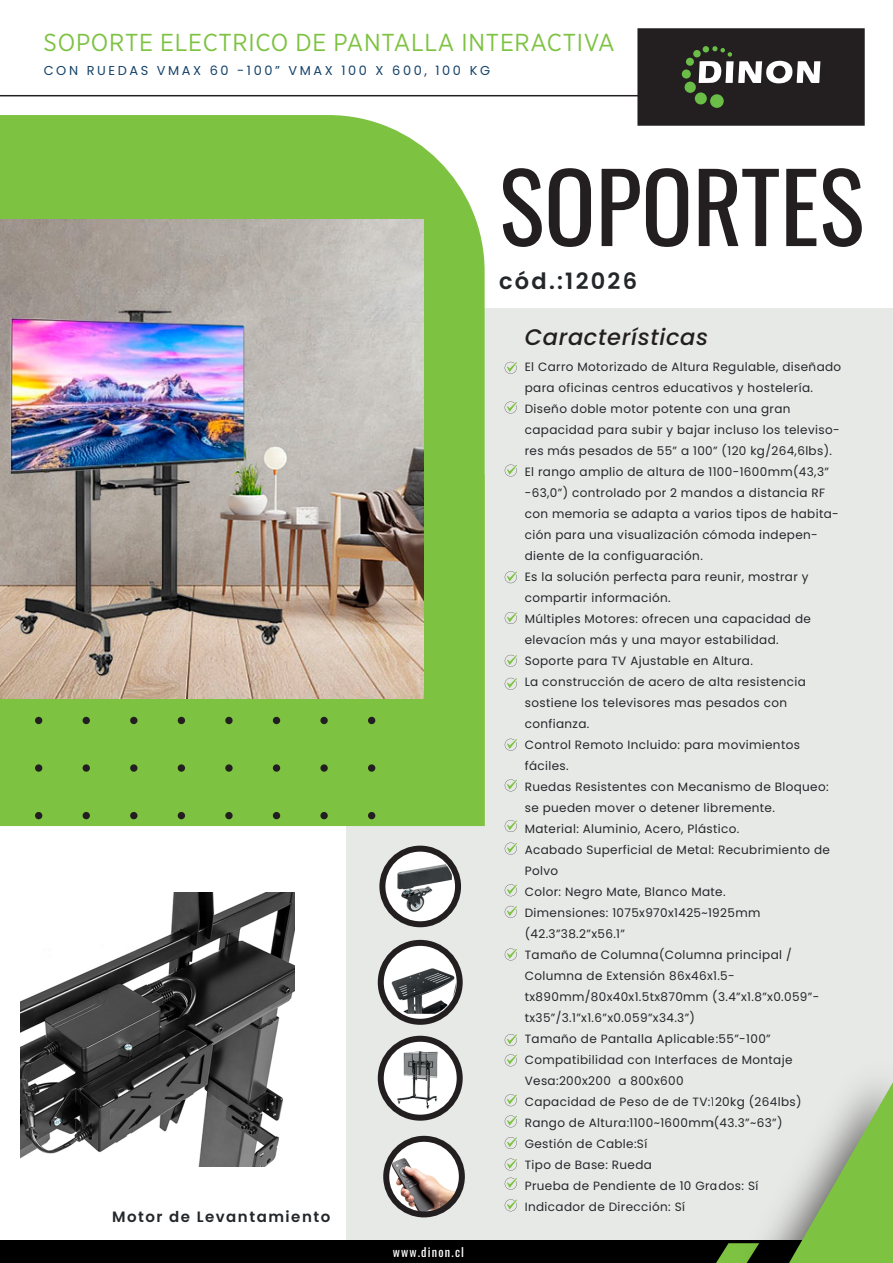
<style>
.page{position:relative;width:893px;height:1263px;background:#fff}
.page>*{position:absolute;margin:0;border:0;box-sizing:border-box;transform-origin:0 0}
.t1{font:95.4px "Oswald";color:#231f20}
.t2{font:24.45px "Gotham Narrow";letter-spacing:.03em;color:#7dc241}
.t3{font:italic 500 22.5px "Poppins";letter-spacing:.03em;color:#231f20}
.t4{font:600 22.5px "Poppins";letter-spacing:.1em;color:#23272a}
.t5{font:600 15px "Poppins";letter-spacing:.1em;color:#23272a}
.t6{font:12.9px "Poppins";letter-spacing:.2em;color:#154269}
.t7{font:12.3px "Oswald";letter-spacing:.1em;color:#fff}
.t8{font:12px/21px "Poppins";letter-spacing:.03em;color:#23272a}
</style>
<div class="page">
<div style="left:346px;top:308px;width:547px;height:938px;background:#e7e9e7"></div>
<div style="left:0;top:115px;width:485px;height:711px;background:#7dc241"></div>
<div style="left:318px;top:475px;width:167px;height:351px;background:#7dc241"></div>
<div style="left:0;top:174px;width:157px;height:18px;background:#7dc241"></div>
<div style="left:35px;top:717px;width:7px;height:7px;background:#231f20;border-radius:50%"></div>
<div style="left:35px;top:764px;width:7px;height:8px;background:#231f20;border-radius:50%"></div>
<div style="left:35px;top:812px;width:7px;height:7px;background:#231f20;border-radius:50%"></div>
<div style="left:83px;top:717px;width:7px;height:7px;background:#231f20;border-radius:50%"></div>
<div style="left:83px;top:764px;width:7px;height:8px;background:#231f20;border-radius:50%"></div>
<div style="left:83px;top:812px;width:7px;height:7px;background:#231f20;border-radius:50%"></div>
<div style="left:130px;top:717px;width:7px;height:7px;background:#231f20;border-radius:50%"></div>
<div style="left:130px;top:764px;width:7px;height:8px;background:#231f20;border-radius:50%"></div>
<div style="left:130px;top:812px;width:7px;height:7px;background:#231f20;border-radius:50%"></div>
<div style="left:178px;top:717px;width:7px;height:7px;background:#231f20;border-radius:50%"></div>
<div style="left:178px;top:764px;width:7px;height:8px;background:#231f20;border-radius:50%"></div>
<div style="left:178px;top:812px;width:7px;height:7px;background:#231f20;border-radius:50%"></div>
<div style="left:225px;top:717px;width:8px;height:7px;background:#231f20;border-radius:50%"></div>
<div style="left:225px;top:764px;width:8px;height:8px;background:#231f20;border-radius:50%"></div>
<div style="left:225px;top:812px;width:8px;height:7px;background:#231f20;border-radius:50%"></div>
<div style="left:273px;top:717px;width:7px;height:7px;background:#231f20;border-radius:50%"></div>
<div style="left:273px;top:764px;width:7px;height:8px;background:#231f20;border-radius:50%"></div>
<div style="left:273px;top:812px;width:7px;height:7px;background:#231f20;border-radius:50%"></div>
<div style="left:320px;top:717px;width:8px;height:7px;background:#231f20;border-radius:50%"></div>
<div style="left:320px;top:764px;width:8px;height:8px;background:#231f20;border-radius:50%"></div>
<div style="left:320px;top:812px;width:8px;height:7px;background:#231f20;border-radius:50%"></div>
<div style="left:368px;top:717px;width:7px;height:7px;background:#231f20;border-radius:50%"></div>
<div style="left:368px;top:764px;width:7px;height:8px;background:#231f20;border-radius:50%"></div>
<div style="left:368px;top:812px;width:7px;height:7px;background:#231f20;border-radius:50%"></div>
<div style="left:637px;top:28px;width:228px;height:98px;background:#231f20;border:2px solid #231f20"></div>
<hr style="left:0;top:95px;width:638px;height:1px;background:#231f20">
<div style="left:0;top:1240px;width:893px;height:23px;background:#000001"></div>
<svg style="left:716px;top:1082px;width:177px;height:181px"></svg>
<img style="left:0;top:219px;width:424px;height:479px">
<svg style="left:505px;top:362px;width:12px;height:12px"></svg>
<svg style="left:505px;top:402px;width:12px;height:11px"></svg>
<svg style="left:505px;top:464px;width:12px;height:12px"></svg>
<svg style="left:505px;top:571px;width:12px;height:12px"></svg>
<svg style="left:505px;top:655px;width:12px;height:12px"></svg>
<svg style="left:505px;top:678px;width:12px;height:12px"></svg>
<svg style="left:505px;top:739px;width:12px;height:12px"></svg>
<svg style="left:505px;top:779px;width:12px;height:12px"></svg>
<svg style="left:505px;top:820px;width:12px;height:12px"></svg>
<svg style="left:505px;top:843px;width:12px;height:12px"></svg>
<svg style="left:505px;top:884px;width:12px;height:12px"></svg>
<svg style="left:505px;top:906px;width:12px;height:12px"></svg>
<svg style="left:505px;top:948px;width:12px;height:12px"></svg>
<svg style="left:505px;top:1034px;width:12px;height:12px"></svg>
<svg style="left:505px;top:1054px;width:12px;height:12px"></svg>
<svg style="left:505px;top:1094px;width:12px;height:12px"></svg>
<svg style="left:505px;top:1115px;width:12px;height:12px"></svg>
<svg style="left:505px;top:1137px;width:12px;height:12px"></svg>
<svg style="left:505px;top:1159px;width:12px;height:11px"></svg>
<svg style="left:505px;top:1178px;width:12px;height:12px"></svg>
<svg style="left:505px;top:1199px;width:12px;height:12px"></svg>
<svg style="left:505px;top:612px;width:12px;height:12px"></svg>
<div style="left:710px;top:94px;width:14px;height:14px;background:#6abd46;border-radius:50%"></div>
<div style="left:695px;top:92px;width:12px;height:12px;background:#6abd46;border-radius:50%"></div>
<div style="left:685px;top:82px;width:11px;height:11px;background:#6abd46;border-radius:50%"></div>
<div style="left:682px;top:70px;width:9px;height:9px;background:#6abd46;border-radius:50%"></div>
<div style="left:686px;top:58px;width:8px;height:8px;background:#6abd46;border-radius:50%"></div>
<div style="left:693px;top:50px;width:8px;height:7px;background:#6abd46;border-radius:50%"></div>
<svg style="left:699px;top:46px;width:121px;height:38px"></svg>
<img style="left:382px;top:1041px;width:76px;height:77px">
<div style="left:378px;top:1036px;width:85px;height:85px;border:6px solid #231f20;border-radius:50%"></div>
<img style="left:385px;top:850px;width:72px;height:73px">
<div style="left:379px;top:846px;width:82px;height:81px;border:6px solid #231f20;border-radius:50%"></div>
<img style="left:382px;top:944px;width:76px;height:76px;border-radius:38px">
<div style="left:378px;top:940px;width:85px;height:85px;border:6px solid #231f20;border-radius:50%"></div>
<img style="left:20px;top:892px;width:274px;height:275px">
<img style="left:387px;top:1140px;width:74px;height:73px;border-radius:37px">
<div style="left:383px;top:1136px;width:82px;height:81px;border:6px solid #231f20;border-radius:50%"></div>
<h2 class="t2" style="left:44px;top:27px;width:573px">SOPORTE ELECTRICO DE PANTALLA INTERACTIVA</h2>
<p class="t6" style="left:44px;top:63px;width:448px">CON RUEDAS VMAX 60 -100” VMAX 100 X 600, 100 KG</p>
<h1 class="t1" style="left:499px;top:122px;width:367px">SOPORTES</h1>
<h3 class="t4" style="left:499px;top:268px;width:140px">cód.:12026</h3>
<p class="t5" style="left:112px;top:1208px;width:220px">Motor de Levantamiento</p>
<p class="t7" style="left:393px;top:1240px;width:73px">www.dinon.cl</p>
<h3 class="t3" style="left:525px;top:324px;width:185px">Características</h3>
<p class="t8" style="left:525px;top:356px;width:318px">El Carro Motorizado de Altura Regulable, diseñado para oficinas centros educativos y hostelería.<br>Diseño doble motor potente con una gran capacidad para subir y bajar incluso los televiso&shy;res más pesados de 55” a 100” (120 kg/264,6lbs).<br>El rango amplio de altura de 1100-1600mm(43,3” -63,0”) controlado por 2 mandos a distancia RF con memoria se adapta a varios tipos de habita&shy;ción para una visualización cómoda indepen&shy;diente de la configuaración.<br>Es la solución perfecta para reunir, mostrar y compartir información.<br>Múltiples Motores: ofrecen una capacidad de elevacíon más y una mayor estabilidad.<br>Soporte para TV Ajustable en Altura.<br>La construcción de acero de alta resistencia sostiene los televisores mas pesados con confianza.<br>Control Remoto Incluido: para movimientos fáciles.<br>Ruedas Resistentes con Mecanismo de Bloqueo: se pueden mover o detener libremente.<br>Material: Aluminio, Acero, Plástico.<br>Acabado Superficial de Metal: Recubrimiento de Polvo<br>Color: Negro Mate, Blanco Mate.<br>Dimensiones: 1075x970x1425~1925mm (42.3”38.2”x56.1”<br>Tamaño de Columna(Columna principal / Columna de Extensión 86x46x1.5- tx890mm/80x40x1.5tx870mm (3.4”x1.8”x0.059”- tx35”/3.1”x1.6”x0.059”x34.3”)<br>Tamaño de Pantalla Aplicable:55”-100” Compatibilidad con Interfaces de Montaje Vesa:200x200 a 800x600<br>Capacidad de Peso de de TV:120kg (264lbs)<br>Rango de Altura:1100~1600mm(43.3”~63”)<br>Gestión de Cable:Sí<br>Tipo de Base: Rueda<br>Prueba de Pendiente de 10 Grados: Sí<br>Indicador de Dirección: Sí</p>
</div>
